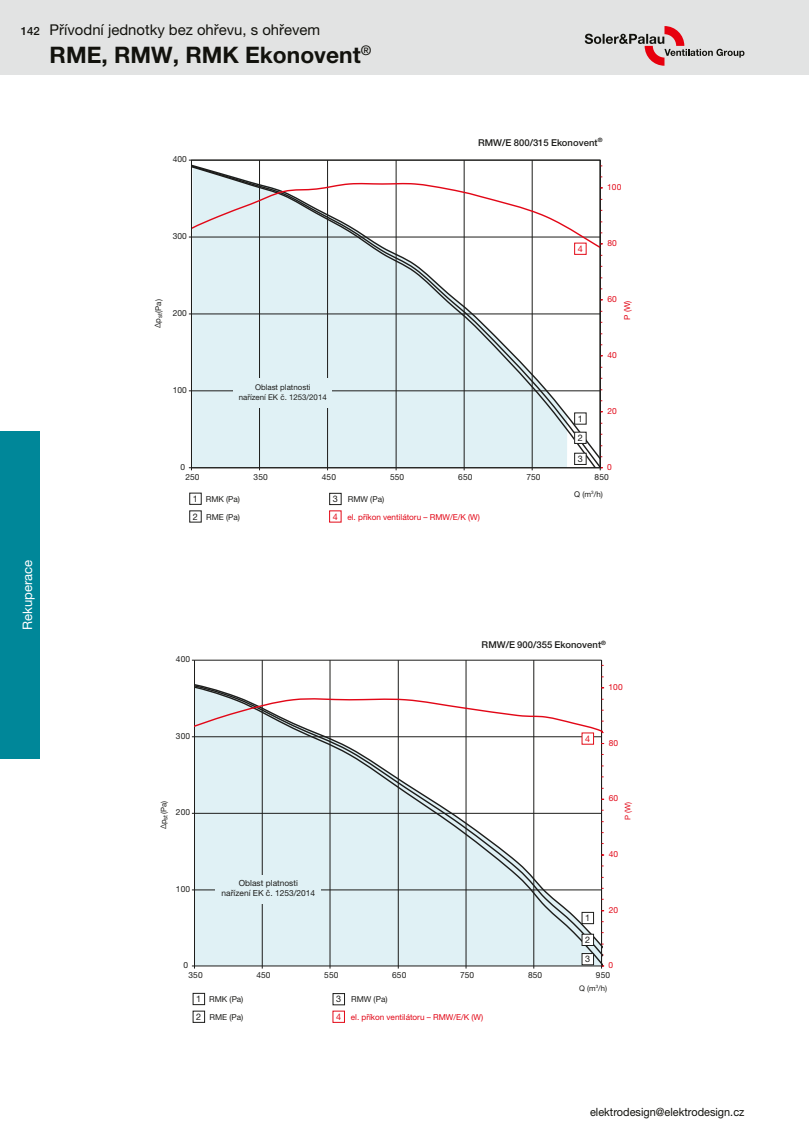
<style>
.page{position:relative;width:809px;height:1141px;background:#fff}
.page>*{position:absolute;margin:0;border:0;box-sizing:border-box;transform-origin:0 0}
.t1{font:700 22.75px "Helvetica Neue LT Pro";color:#12120d}
.t2{font:14.88px "Helvetica Neue LT Pro";color:#12120d}
.t3{font:13.12px "Helvetica Neue LT Pro";color:#fff}
.t4{font:11.38px "Helvetica Neue LT Pro";color:#12120d;scale:.96 1}
.t5{font:500 9.45px "Helvetica Neue LT Pro";letter-spacing:.005em;color:#1d1d1b}
.t6{font:9.1px/17.7px "Helvetica Neue LT Pro";color:#1d1d1b}
.t7{font:9.1px "Helvetica Neue LT Pro";color:#e30a18}
.t8{font:9.1px "Helvetica Neue LT Pro";color:#e30d18}
.t9{font:8.4px/10.2px "Helvetica Neue LT Pro";letter-spacing:.01em;color:#1d1d1b;text-align:center}
.t10{font:8.4px "Helvetica Neue LT Pro";letter-spacing:.01em;color:#e20717}
.t11{font:8.22px "Helvetica Neue LT Pro";color:#e20717}
.t12{font:8.22px/17.7px "Helvetica Neue LT Pro";color:#1d1d1b}
.t13{font:7.88px/9.5px "Helvetica Neue LT Pro";color:#1d1d1b;text-align:center}
.t14{font:7.7px "Helvetica Neue LT Pro";color:#1d1d1b}
.t15{font:7.7px "Helvetica Neue LT Pro";color:#e20717}
.s1{font-weight:500;font-size:11.38px}
</style>
<div class="page">
<div style="left:0;top:0;width:809px;height:74px;background:#e2e3e3"></div>
<svg style="left:584px;top:26px;width:160px;height:40px"></svg>
<div style="left:0;top:432px;width:40px;height:327px;background:#008799"></div>
<hr style="left:600px;top:160px;width:1px;height:308px;background:#1d1d1b">
<svg style="left:193px;top:162px;width:405px;height:304px"></svg>
<svg style="left:193px;top:182px;width:405px;height:150px"></svg>
<div style="left:191px;top:160px;width:409px;height:308px;border:1px solid #1d1d1b"></div>
<div style="left:233px;top:378px;width:99px;height:30px;background:#e0f1f5"></div>
<div style="left:189px;top:493px;width:12px;height:12px;border:1px solid #1d1d1b"></div>
<div style="left:329px;top:493px;width:12px;height:12px;border:1px solid #1d1d1b"></div>
<div style="left:574px;top:243px;width:12px;height:12px;border:1px solid #e30a18"></div>
<div style="left:574px;top:432px;width:12px;height:11px;background:#fff"></div>
<div style="left:574px;top:432px;width:12px;height:12px;border:1px solid #1d1d1b"></div>
<div style="left:574px;top:453px;width:12px;height:11px;background:#fff"></div>
<div style="left:574px;top:453px;width:12px;height:12px;border:1px solid #1d1d1b"></div>
<svg style="left:194px;top:660px;width:408px;height:307px"></svg>
<svg style="left:194px;top:696px;width:408px;height:155px"></svg>
<div style="left:215px;top:875px;width:106px;height:29px;background:#e0f1f5"></div>
<div style="left:193px;top:993px;width:12px;height:12px;border:1px solid #1d1d1b"></div>
<div style="left:193px;top:1011px;width:12px;height:12px;border:1px solid #1d1d1b"></div>
<div style="left:333px;top:993px;width:12px;height:12px;border:1px solid #1d1d1b"></div>
<div style="left:333px;top:1011px;width:12px;height:12px;border:1px solid #e30a18"></div>
<div style="left:582px;top:733px;width:11px;height:11px;background:#fff"></div>
<div style="left:582px;top:934px;width:11px;height:11px;background:#fff"></div>
<div style="left:582px;top:934px;width:11px;height:12px;border:1px solid #1d1d1b"></div>
<div style="left:582px;top:954px;width:11px;height:11px;background:#fff"></div>
<div style="left:582px;top:953px;width:11px;height:12px;border:1px solid #1d1d1b"></div>
<div style="left:582px;top:912px;width:11px;height:12px;background:#fff"></div>
<div style="left:582px;top:912px;width:11px;height:12px;border:1px solid #1d1d1b"></div>
<h2 class="t2" style="left:21px;top:21px;width:301px"><span class="s1">142</span> Přívodní jednotky bez ohřevu, s ohřevem</h2>
<h1 class="t1" style="left:50px;top:41px;width:323px">RME, RMW, RMK Ekonovent<sup>®</sup></h1>
<p class="t9" style="left:173px;top:154px;width:16px">400</p>
<p class="t9" style="left:173px;top:231px;width:16px">300</p>
<p class="t13" style="left:153px;top:328px;width:30px;rotate:-90deg">Δp<sub>st</sub>(Pa)</p>
<p class="t9" style="left:173px;top:308px;width:16px">200</p>
<p class="t9" style="left:173px;top:385px;width:16px">100</p>
<p class="t9" style="left:180px;top:462px;width:6px">0</p>
<p class="t13" style="left:239px;top:383px;width:89px">Oblast platnosti<br>nařízení EK č. 1253/2014</p>
<p class="t5" style="left:478px;top:137px;width:126px">RMW/E 800/315 Ekonovent<sup>®</sup></p>
<p class="t7" style="left:578px;top:243px;width:7px">4</p>
<p class="t6" style="left:578px;top:409px;width:7px;line-height:19.2px">1<br>2</p>
<p class="t6" style="left:578px;top:450px;width:7px">3</p>
<p class="t10" style="left:607px;top:182px;width:16px">100</p>
<p class="t10" style="left:607px;top:238px;width:11px">80</p>
<p class="t10" style="left:607px;top:294px;width:11px">60</p>
<p class="t11" style="left:622px;top:320px;width:21px;rotate:-90deg">P (W)</p>
<p class="t10" style="left:607px;top:350px;width:11px">40</p>
<p class="t10" style="left:607px;top:406px;width:11px">20</p>
<p class="t10" style="left:607px;top:462px;width:6px">0</p>
<p class="t9" style="left:185px;top:472px;width:16px">250</p>
<p class="t9" style="left:254px;top:472px;width:16px">350</p>
<p class="t9" style="left:322px;top:472px;width:16px">450</p>
<p class="t9" style="left:390px;top:472px;width:16px">550</p>
<p class="t9" style="left:458px;top:472px;width:16px">650</p>
<p class="t9" style="left:526px;top:472px;width:16px">750</p>
<p class="t9" style="left:594px;top:472px;width:16px">850</p>
<h3 class="t3" style="left:20px;top:630px;width:72px;rotate:-90deg">Rekuperace</h3>
<p class="t6" style="left:193px;top:490px;width:7px">1<br>2</p>
<p class="t6" style="left:333px;top:490px;width:7px">3</p>
<p class="t12" style="left:206px;top:490px;width:36px">RMK (Pa)<br>RME (Pa)</p>
<p class="t12" style="left:348px;top:490px;width:38px">RMW (Pa)</p>
<p class="t7" style="left:333px;top:511px;width:7px">4</p>
<p class="t11" style="left:347px;top:512px;width:134px">el. příkon ventilátoru – RMW/E/K (W)</p>
<p class="t13" style="left:574px;top:489px;width:30px">Q (m<sup>3</sup>/h)</p>
<p class="t9" style="left:176px;top:654px;width:16px">400</p>
<p class="t9" style="left:176px;top:731px;width:16px">300</p>
<p class="t14" style="left:159px;top:829px;width:29px;rotate:-90deg">Δp<sub>st</sub>(Pa)</p>
<p class="t9" style="left:176px;top:807px;width:16px">200</p>
<p class="t9" style="left:176px;top:884px;width:16px">100</p>
<p class="t9" style="left:183px;top:960px;width:6px">0</p>
<p class="t9" style="left:222px;top:877px;width:95px">Oblast platnosti<br>nařízení EK č. 1253/2014</p>
<p class="t5" style="left:481px;top:639px;width:126px">RMW/E 900/355 Ekonovent<sup>®</sup></p>
<p class="t8" style="left:585px;top:733px;width:7px">4</p>
<p class="t10" style="left:608px;top:682px;width:16px">100</p>
<p class="t10" style="left:608px;top:738px;width:11px">80</p>
<p class="t10" style="left:608px;top:793px;width:11px">60</p>
<p class="t15" style="left:623px;top:820px;width:19px;rotate:-90deg">P (W)</p>
<p class="t10" style="left:608px;top:849px;width:11px">40</p>
<p class="t6" style="left:585px;top:909px;width:7px">1</p>
<p class="t6" style="left:585px;top:930px;width:7px;line-height:19.2px">2<br>3</p>
<p class="t10" style="left:608px;top:905px;width:11px">20</p>
<p class="t10" style="left:608px;top:960px;width:6px">0</p>
<p class="t9" style="left:188px;top:970px;width:16px">350</p>
<p class="t9" style="left:256px;top:970px;width:16px">450</p>
<p class="t9" style="left:324px;top:970px;width:16px">550</p>
<p class="t9" style="left:392px;top:970px;width:16px">650</p>
<p class="t9" style="left:460px;top:970px;width:16px">750</p>
<p class="t9" style="left:528px;top:970px;width:16px">850</p>
<p class="t9" style="left:596px;top:970px;width:16px">950</p>
<p class="t6" style="left:196px;top:990px;width:7px">1<br>2</p>
<p class="t6" style="left:336px;top:990px;width:7px">3</p>
<p class="t12" style="left:209px;top:990px;width:36px">RMK (Pa)<br>RME (Pa)</p>
<p class="t12" style="left:351px;top:990px;width:38px">RMW (Pa)</p>
<p class="t7" style="left:336px;top:1011px;width:7px">4</p>
<p class="t11" style="left:351px;top:1012px;width:134px">el. příkon ventilátoru – RMW/E/K (W)</p>
<p class="t14" style="left:579px;top:983px;width:29px">Q (m<sup>3</sup>/h)</p>
<h3 class="t4" style="left:590px;top:1105px;width:162px">elektrodesign@elektrodesign.cz</h3>
</div>
